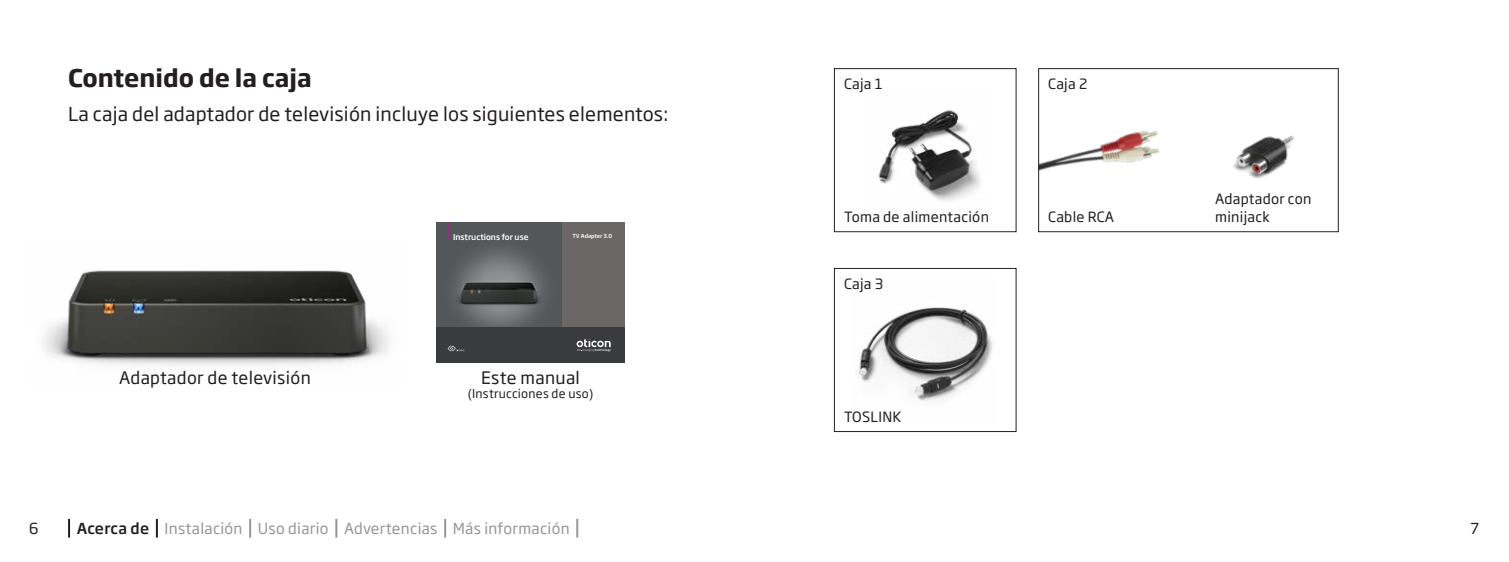
<style>
.page{position:relative;width:1509px;height:562px;background:#fff}
.page>*{position:absolute;margin:0;border:0;box-sizing:border-box;transform-origin:0 0}
.t1{font:700 24px "Soho Gothic Pro";color:#231f20}
.t2{font:19px "Soho Gothic Pro";letter-spacing:.01em;color:#231f20}
.t3{font:17px "Soho Gothic Pro";letter-spacing:.02em;color:#231f20}
.t4{font:15px "Soho Gothic Pro";letter-spacing:.02em;color:#939598}
.t5{font:15px "Soho Gothic Pro";color:#231f20}
.t6{font:14px/18px "Soho Gothic Pro";letter-spacing:.02em;color:#231f20}
.t7{font:12px "Soho Gothic Pro";letter-spacing:.02em;color:#231f20}
.t8{font:500 8px "Soho Gothic Pro";color:#fff}
.t9{font:500 5.6px "Soho Gothic Pro";color:#fff}
.s1{font-weight:500;color:#231f20}
</style>
<div class="page">
<img style="left:43px;top:270px;width:346px;height:96px">
<img style="left:878px;top:110px;width:103px;height:91px">
<div style="left:833px;top:68px;width:183px;height:164px;border:1px solid #231f20"></div>
<img style="left:858px;top:307px;width:135px;height:94px">
<div style="left:833px;top:268px;width:183px;height:163px;border:1px solid #231f20"></div>
<img style="left:1039px;top:70px;width:120px;height:160px">
<div style="left:1037px;top:68px;width:301px;height:164px;border:1px solid #231f20"></div>
<img style="left:1233px;top:135px;width:61px;height:44px">
<svg style="left:68px;top:518px;width:2px;height:19px"></svg>
<svg style="left:156px;top:518px;width:2px;height:19px"></svg>
<svg style="left:249px;top:518px;width:2px;height:19px"></svg>
<svg style="left:335px;top:518px;width:2px;height:19px"></svg>
<svg style="left:444px;top:518px;width:2px;height:19px"></svg>
<svg style="left:576px;top:518px;width:2px;height:19px"></svg>
<img style="left:436px;top:222px;width:126px;height:105px">
<img style="left:452px;top:271px;width:93px;height:43px">
<div style="left:562px;top:222px;width:62px;height:105px;background:#6b6766"></div>
<div style="left:436px;top:327px;width:188px;height:35px;background:#3a3b3c"></div>
<svg style="left:576px;top:338px;width:34px;height:13px"></svg>
<svg style="left:447px;top:345px;width:17px;height:6px"></svg>
<svg style="left:447px;top:222px;width:1px;height:18px"></svg>
<h1 class="t1" style="left:68px;top:59px;width:245px">Contenido de la caja</h1>
<h2 class="t2" style="left:68px;top:100px;width:601px">La caja del adaptador de televisión incluye los siguientes elementos:</h2>
<p class="t8" style="left:453px;top:230px;width:77px">Instructions for use</p>
<p class="t9" style="left:572px;top:231px;width:41px">TV Adapter 3.0</p>
<p class="t3" style="left:119px;top:365px;width:193px">Adaptador de televisión</p>
<p class="t3" style="left:481px;top:365px;width:100px">Este manual</p>
<p class="t7" style="left:467px;top:384px;width:127px">(Instrucciones de uso)</p>
<p class="t6" style="left:844px;top:74px;width:40px">Caja 1</p>
<p class="t6" style="left:844px;top:207px;width:146px">Toma de alimentación</p>
<p class="t6" style="left:844px;top:273px;width:41px">Caja 3</p>
<p class="t6" style="left:844px;top:407px;width:59px">TOSLINK</p>
<p class="t6" style="left:1048px;top:74px;width:40px">Caja 2</p>
<p class="t6" style="left:1048px;top:207px;width:67px">Cable RCA</p>
<p class="t6" style="left:1214px;top:189px;width:98px">Adaptador con minijack</p>
<p class="t5" style="left:29px;top:516px;width:11px">6</p>
<p class="t4" style="left:77px;top:516px;width:494px"><span class="s1">Acerca de</span> Instalación Uso diario Advertencias Más información</p>
<p class="t5" style="left:1470px;top:516px;width:10px">7</p>
</div>
